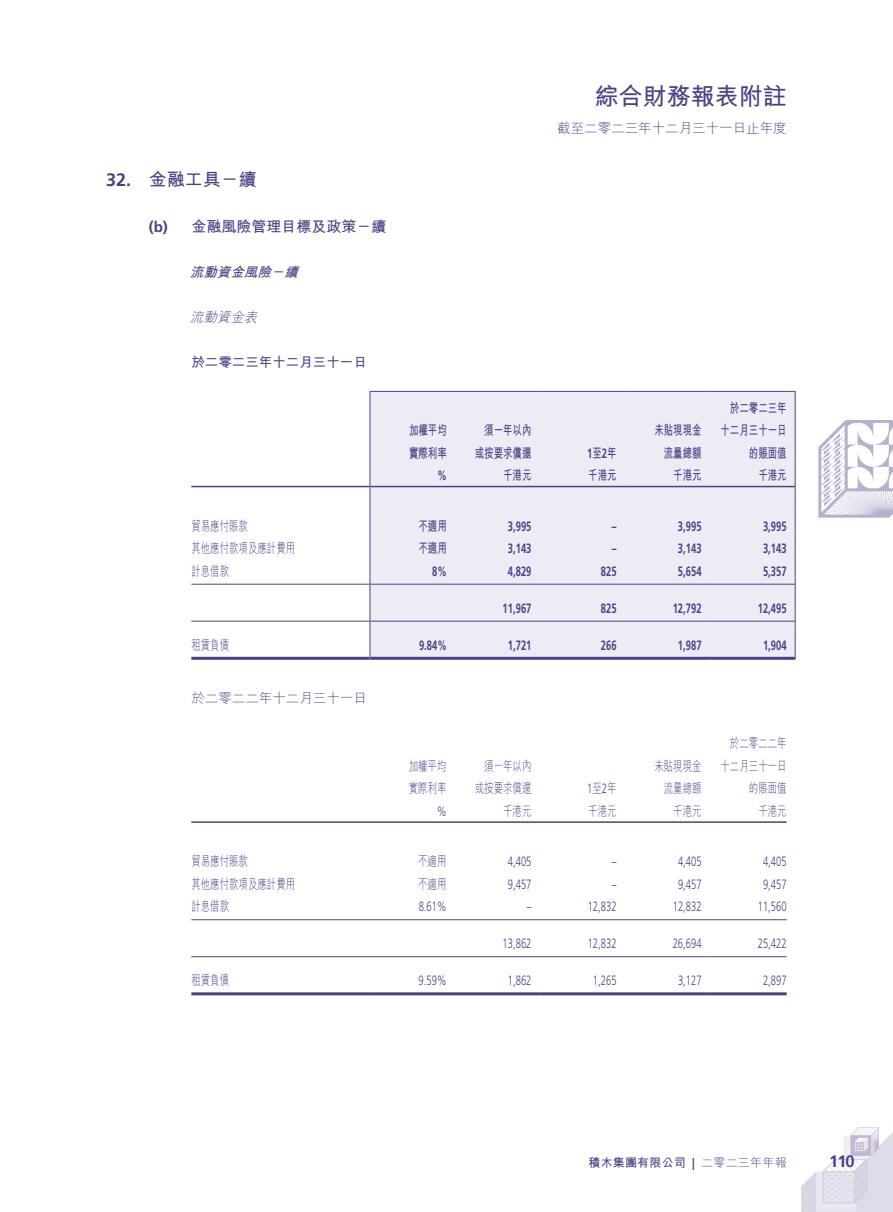
<style>
.page{position:relative;width:893px;height:1212px;background:#fff}
.page>*{position:absolute;margin:0;border:0;box-sizing:border-box;transform-origin:0 0}
.t1{font:700 24px "M Hei HK";color:#4d4185}
.t2{font:700 18px "M Hei HK";color:#4d4185}
.t3{font:700 16.5px "Frutiger LT Std";color:#4d4185}
.t4{font:700 15px "M Hei HK";color:#4d4185}
.t5{font:300 13.5px/22.5px "M Hei HK";color:#4d4185;text-align:right;scale:.7 1}
.t6{font:300 13.5px "Frutiger LT Std";color:#4d4185;scale:.7 1}
.t7{font:700 13.5px "Frutiger LT Std";color:#4d4185;scale:.7 1}
.t8{font:700 13.5px/22.5px "M Hei HK";color:#4d4185;text-align:right;scale:.7 1}
.t9{font:300 13.5px "M Hei HK";color:#4d4185}
.t10{font:700 13.5px "M Hei HK";color:#4d4185}
.t11{font:italic 700 13.5px "M Hei HK";color:#4d4185}
.t12{font:italic 300 13.5px "M Hei HK";color:#4d4185}
.t13{font:700 12px "M Hei HK";letter-spacing:.015em;color:#4d4185}
.s1{font-family:"Frutiger LT Std"}
.s2{font-family:"M Hei HK"}
.s3{font-weight:300}
</style>
<div class="page">
<img style="left:191px;top:390px;width:702px;height:822px">
<div style="left:371px;top:392px;width:424px;height:265px;background:#eeebf4"></div>
<hr style="left:370px;top:392px;width:1px;height:67px;background:#4d4185">
<hr style="left:370px;top:391px;width:85px;height:1px;background:#4d4185">
<hr style="left:455px;top:391px;width:85px;height:1px;background:#4d4185">
<hr style="left:540px;top:391px;width:85px;height:1px;background:#4d4185">
<hr style="left:625px;top:391px;width:85px;height:1px;background:#4d4185">
<hr style="left:710px;top:391px;width:85px;height:1px;background:#4d4185">
<hr style="left:795px;top:392px;width:1px;height:67px;background:#4d4185">
<svg style="left:370px;top:459px;width:1px;height:198px"></svg>
<svg style="left:795px;top:459px;width:1px;height:201px"></svg>
<hr style="left:191px;top:486px;width:179px;height:1px;background:#4d4185">
<hr style="left:370px;top:486px;width:85px;height:1px;background:#4d4185">
<hr style="left:455px;top:486px;width:85px;height:1px;background:#4d4185">
<hr style="left:540px;top:486px;width:85px;height:1px;background:#4d4185">
<hr style="left:625px;top:486px;width:85px;height:1px;background:#4d4185">
<hr style="left:710px;top:486px;width:85px;height:1px;background:#4d4185">
<hr style="left:191px;top:584px;width:179px;height:1px;background:#4d4185">
<hr style="left:370px;top:584px;width:85px;height:1px;background:#4d4185">
<hr style="left:455px;top:584px;width:85px;height:1px;background:#4d4185">
<hr style="left:540px;top:584px;width:85px;height:1px;background:#4d4185">
<hr style="left:625px;top:584px;width:85px;height:1px;background:#4d4185">
<hr style="left:710px;top:584px;width:85px;height:1px;background:#4d4185">
<hr style="left:191px;top:621px;width:179px;height:1px;background:#4d4185">
<hr style="left:370px;top:621px;width:85px;height:1px;background:#4d4185">
<hr style="left:455px;top:621px;width:85px;height:1px;background:#4d4185">
<hr style="left:540px;top:621px;width:85px;height:1px;background:#4d4185">
<hr style="left:625px;top:621px;width:85px;height:1px;background:#4d4185">
<hr style="left:710px;top:621px;width:85px;height:1px;background:#4d4185">
<hr style="left:191px;top:657px;width:179px;height:3px;background:#4d4185">
<hr style="left:370px;top:657px;width:85px;height:3px;background:#4d4185">
<hr style="left:455px;top:657px;width:85px;height:3px;background:#4d4185">
<hr style="left:540px;top:657px;width:85px;height:3px;background:#4d4185">
<hr style="left:625px;top:657px;width:85px;height:3px;background:#4d4185">
<hr style="left:710px;top:657px;width:85px;height:3px;background:#4d4185">
<hr style="left:191px;top:821px;width:179px;height:2px;background:#4d4185">
<hr style="left:370px;top:821px;width:85px;height:2px;background:#4d4185">
<hr style="left:455px;top:821px;width:85px;height:2px;background:#4d4185">
<hr style="left:540px;top:821px;width:85px;height:2px;background:#4d4185">
<hr style="left:625px;top:821px;width:85px;height:2px;background:#4d4185">
<hr style="left:710px;top:821px;width:77px;height:2px;background:#4d4185">
<hr style="left:191px;top:919px;width:179px;height:1px;background:#4d4185">
<hr style="left:370px;top:919px;width:85px;height:1px;background:#4d4185">
<hr style="left:455px;top:919px;width:85px;height:1px;background:#4d4185">
<hr style="left:540px;top:919px;width:85px;height:1px;background:#4d4185">
<hr style="left:625px;top:919px;width:85px;height:1px;background:#4d4185">
<hr style="left:710px;top:919px;width:77px;height:1px;background:#4d4185">
<hr style="left:191px;top:956px;width:179px;height:1px;background:#4d4185">
<hr style="left:370px;top:956px;width:85px;height:1px;background:#4d4185">
<hr style="left:455px;top:956px;width:85px;height:1px;background:#4d4185">
<hr style="left:540px;top:956px;width:85px;height:1px;background:#4d4185">
<hr style="left:625px;top:956px;width:85px;height:1px;background:#4d4185">
<hr style="left:710px;top:956px;width:77px;height:1px;background:#4d4185">
<hr style="left:191px;top:992px;width:179px;height:3px;background:#4d4185">
<hr style="left:370px;top:992px;width:85px;height:3px;background:#4d4185">
<hr style="left:455px;top:992px;width:85px;height:3px;background:#4d4185">
<hr style="left:540px;top:992px;width:85px;height:3px;background:#4d4185">
<hr style="left:625px;top:992px;width:85px;height:3px;background:#4d4185">
<hr style="left:710px;top:992px;width:77px;height:3px;background:#4d4185">
<h2 class="t2" style="left:106px;top:166px;width:152px"><span class="s1">32.</span> 金融工具－續</h2>
<p class="t4" style="left:149px;top:215px;width:239px"><span class="s1">(b)</span> 金融風險管理目標及政策－續</p>
<p class="t11" style="left:190px;top:262px;width:114px">流動資金風險－續</p>
<p class="t12" style="left:190px;top:310px;width:73px">流動資金表</p>
<p class="t10" style="left:191px;top:352px;width:177px">於二零二三年十二月三十一日</p>
<h1 class="t1" style="left:595px;top:79px;width:194px">綜合財務報表附註</h1>
<p class="t9" style="left:557px;top:121px;width:231px">截至二零二三年十二月三十一日止年度</p>
<p class="t8" style="left:409px;top:418px;width:56px;text-align:left">加權平均實際利率</p>
<p class="t8" style="left:475px;top:418px;width:83px">須一年以內或按要求償還</p>
<p class="t7" style="left:587px;top:445px;width:44px">1<span class="s2">至</span>2<span class="s2">年</span></p>
<p class="t8" style="left:654px;top:418px;width:69px">未貼現現金流量總額</p>
<p class="t8" style="left:720px;top:395px;width:96px">於二零二三年十二月三十一日的賬面值</p>
<p class="t7" style="left:437px;top:467px;width:15px">%</p>
<p class="t8" style="left:503px;top:463px;width:42px">千港元</p>
<p class="t8" style="left:588px;top:463px;width:42px">千港元</p>
<p class="t8" style="left:673px;top:463px;width:42px">千港元</p>
<p class="t8" style="left:758px;top:463px;width:42px">千港元</p>
<p class="t5" style="left:191px;top:514px;width:83px">貿易應付賬款</p>
<p class="t8" style="left:418px;top:513px;width:42px">不適用</p>
<p class="t7" style="left:508px;top:518px;width:35px">3,995</p>
<p class="t7" style="left:612px;top:518px;width:8px">–</p>
<p class="t7" style="left:678px;top:518px;width:35px">3,995</p>
<p class="t7" style="left:763px;top:518px;width:35px">3,995</p>
<p class="t5" style="left:191px;top:537px;width:150px">其他應付款項及應計費用</p>
<p class="t8" style="left:418px;top:536px;width:42px">不適用</p>
<p class="t7" style="left:508px;top:540px;width:35px">3,143</p>
<p class="t7" style="left:612px;top:540px;width:8px">–</p>
<p class="t7" style="left:678px;top:540px;width:35px">3,143</p>
<p class="t7" style="left:763px;top:540px;width:35px">3,143</p>
<p class="t5" style="left:191px;top:559px;width:56px">計息借款</p>
<p class="t7" style="left:432px;top:563px;width:23px">8%</p>
<p class="t7" style="left:508px;top:563px;width:35px">4,829</p>
<p class="t7" style="left:601px;top:563px;width:24px">825</p>
<p class="t7" style="left:678px;top:563px;width:35px">5,654</p>
<p class="t7" style="left:763px;top:563px;width:35px">5,357</p>
<p class="t7" style="left:503px;top:600px;width:43px">11,967</p>
<p class="t7" style="left:601px;top:600px;width:24px">825</p>
<p class="t7" style="left:673px;top:600px;width:43px">12,792</p>
<p class="t7" style="left:758px;top:600px;width:43px">12,495</p>
<p class="t5" style="left:191px;top:633px;width:55px">租賃負債</p>
<p class="t7" style="left:419px;top:637px;width:41px">9.84%</p>
<p class="t7" style="left:508px;top:637px;width:35px">1,721</p>
<p class="t7" style="left:601px;top:637px;width:24px">266</p>
<p class="t7" style="left:678px;top:637px;width:35px">1,987</p>
<p class="t7" style="left:763px;top:637px;width:35px">1,904</p>
<p class="t9" style="left:191px;top:691px;width:177px">於二零二二年十二月三十一日</p>
<p class="t5" style="left:409px;top:754px;width:56px;text-align:left">加權平均實際利率</p>
<p class="t5" style="left:475px;top:754px;width:83px">須一年以內或按要求償還</p>
<p class="t6" style="left:587px;top:781px;width:44px">1<span class="s2">至</span>2<span class="s2">年</span></p>
<p class="t5" style="left:654px;top:754px;width:69px">未貼現現金流量總額</p>
<p class="t5" style="left:720px;top:732px;width:96px">於二零二二年十二月三十一日的賬面值</p>
<p class="t6" style="left:437px;top:803px;width:15px">%</p>
<p class="t5" style="left:503px;top:799px;width:42px">千港元</p>
<p class="t5" style="left:588px;top:799px;width:42px">千港元</p>
<p class="t5" style="left:673px;top:799px;width:42px">千港元</p>
<p class="t5" style="left:758px;top:799px;width:42px">千港元</p>
<p class="t5" style="left:191px;top:850px;width:82px">貿易應付賬款</p>
<p class="t5" style="left:418px;top:850px;width:42px">不適用</p>
<p class="t6" style="left:508px;top:854px;width:35px">4,405</p>
<p class="t6" style="left:612px;top:854px;width:8px">–</p>
<p class="t6" style="left:678px;top:854px;width:35px">4,405</p>
<p class="t6" style="left:763px;top:854px;width:35px">4,405</p>
<p class="t5" style="left:191px;top:872px;width:150px">其他應付款項及應計費用</p>
<p class="t5" style="left:418px;top:872px;width:42px">不適用</p>
<p class="t6" style="left:508px;top:876px;width:35px">9,457</p>
<p class="t6" style="left:612px;top:876px;width:8px">–</p>
<p class="t6" style="left:678px;top:876px;width:35px">9,457</p>
<p class="t6" style="left:763px;top:876px;width:35px">9,457</p>
<p class="t5" style="left:191px;top:895px;width:55px">計息借款</p>
<p class="t6" style="left:419px;top:899px;width:41px">8.61%</p>
<p class="t6" style="left:527px;top:899px;width:8px">–</p>
<p class="t6" style="left:588px;top:899px;width:43px">12,832</p>
<p class="t6" style="left:673px;top:899px;width:43px">12,832</p>
<p class="t6" style="left:758px;top:899px;width:43px">11,560</p>
<p class="t6" style="left:503px;top:936px;width:43px">13,862</p>
<p class="t6" style="left:588px;top:936px;width:43px">12,832</p>
<p class="t6" style="left:673px;top:936px;width:43px">26,694</p>
<p class="t6" style="left:758px;top:936px;width:43px">25,422</p>
<p class="t5" style="left:191px;top:969px;width:56px">租賃負債</p>
<p class="t6" style="left:419px;top:973px;width:41px">9.59%</p>
<p class="t6" style="left:508px;top:973px;width:35px">1,862</p>
<p class="t6" style="left:593px;top:973px;width:35px">1,265</p>
<p class="t6" style="left:678px;top:973px;width:35px">3,127</p>
<p class="t6" style="left:763px;top:973px;width:35px">2,897</p>
<p class="t13" style="left:589px;top:1154px;width:200px">積木集團有限公司 <span class="s1">|</span> <span class="s3">二零二三年年報</span></p>
<p class="t3" style="left:829px;top:1152px;width:27px">110</p>
</div>
